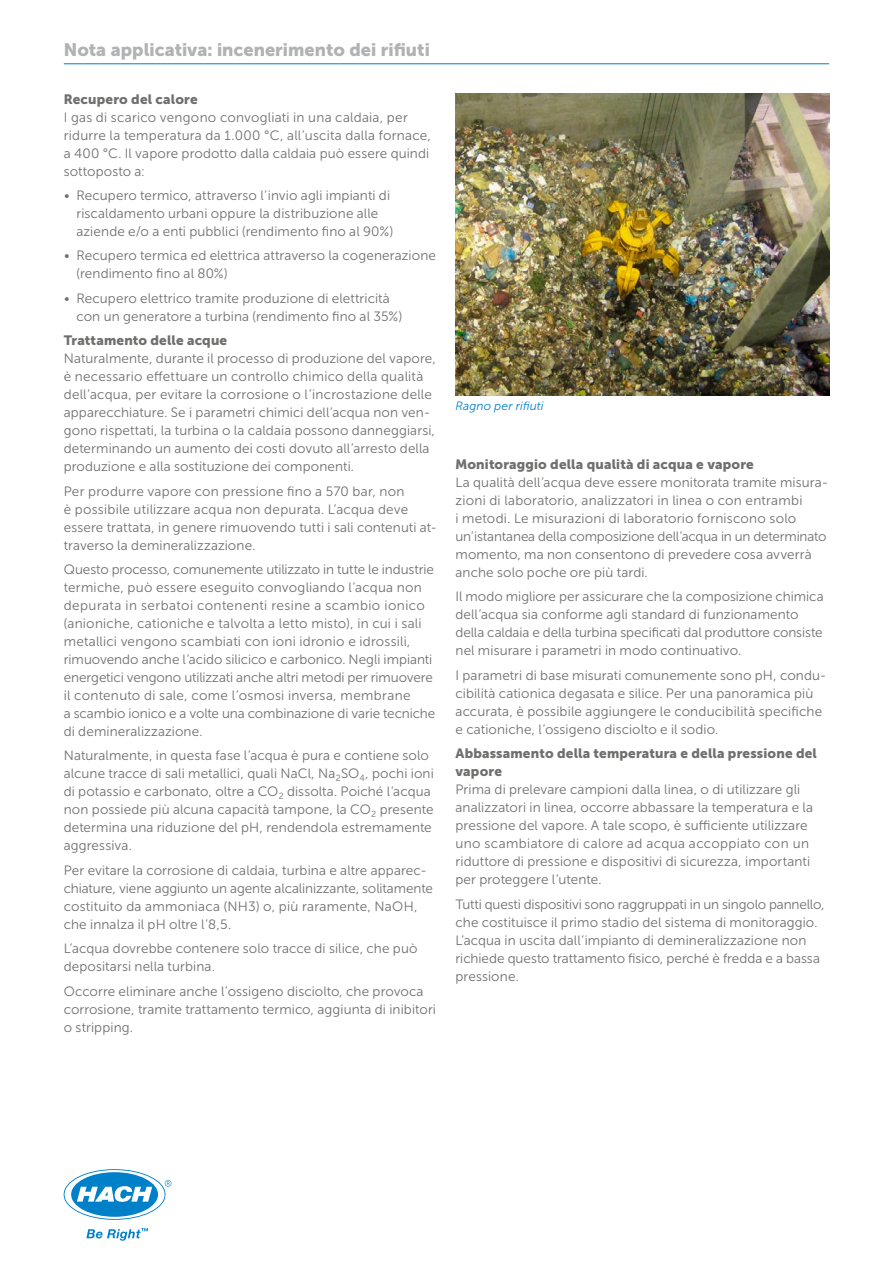
<style>
.page{position:relative;width:893px;height:1263px;background:#fff}
.page>*{position:absolute;margin:0;border:0;box-sizing:border-box;transform-origin:0 0}
.t1{font:18px "Museo Sans Cyrl 900";color:#b1b2b3}
.t2{font:13.5px/18px "Museo Sans Cyrl 300";letter-spacing:.01em;color:#6f6f6e}
.t3{font:13.5px/18px "Museo Sans Cyrl 900";letter-spacing:.015em;color:#6f6f6e}
.t4{font:italic 12px "Museo Sans Cyrl 300";letter-spacing:.015em;color:#0080c8}
</style>
<div class="page">
<hr style="left:64px;top:63px;width:765px;height:1px;background:#0080c8">
<svg style="left:65px;top:1170px;width:106px;height:49px"></svg>
<svg style="left:86px;top:1228px;width:62px;height:13px"></svg>
<img style="left:455px;top:94px;width:374px;height:301px">
<h1 class="t1" style="left:64px;top:39px;width:368px">Nota applicativa: incenerimento dei rifiuti</h1>
<p class="t3" style="left:64px;top:90px;width:135px">Recupero del calore</p>
<p class="t2" style="left:64px;top:108px;width:369px">I gas di scarico vengono convogliati in una caldaia, per ridurre la temperatura da 1.000 °C, all’uscita dalla fornace, a 400 °C. Il vapore prodotto dalla caldaia può essere quindi sottoposto a:</p>
<p class="t2" style="left:77px;top:187px;width:318px;text-indent:-13px">• Recupero termico, attraverso l’invio agli impianti di riscaldamento urbani oppure la distribuzione alle aziende e/o a enti pubblici (rendimento fino al 90%)</p>
<p class="t2" style="left:77px;top:247px;width:361px;text-indent:-13px">• Recupero termica ed elettrica attraverso la cogenerazione (rendimento fino al 80%)</p>
<p class="t2" style="left:77px;top:289px;width:327px;text-indent:-13px">• Recupero elettrico tramite produzione di elettricità con un generatore a turbina (rendimento fino al 35%)</p>
<p class="t3" style="left:64px;top:331px;width:165px">Trattamento delle acque</p>
<p class="t2" style="left:64px;top:350px;width:374px">Naturalmente, durante il processo di produzione del vapore, è necessario effettuare un controllo chimico della qualità dell’acqua, per evitare la corrosione o l’incrostazione delle apparecchiature. Se i parametri chimici dell’acqua non ven&shy;gono rispettati, la turbina o la caldaia possono danneggiarsi, determinando un aumento dei costi dovuto all’arresto della produzione e alla sostituzione dei componenti.</p>
<p class="t2" style="left:64px;top:482px;width:374px">Per produrre vapore con pressione fino a 570 bar, non<br>è possibile utilizzare acqua non depurata. L’acqua deve essere trattata, in genere rimuovendo tutti i sali contenuti at&shy;traverso la demineralizzazione.</p>
<p class="t2" style="left:64px;top:560px;width:373px">Questo processo, comunemente utilizzato in tutte le industrie termiche, può essere eseguito convogliando l’acqua non depurata in serbatoi contenenti resine a scambio ionico (anioniche, cationiche e talvolta a letto misto), in cui i sali metallici vengono scambiati con ioni idronio e idrossili, rimuovendo anche l’acido silicico e carbonico. Negli impianti energetici vengono utilizzati anche altri metodi per rimuovere il contenuto di sale, come l’osmosi inversa, membrane<br>a scambio ionico e a volte una combinazione di varie tecniche di demineralizzazione.</p>
<p class="t2" style="left:64px;top:747px;width:372px">Naturalmente, in questa fase l’acqua è pura e contiene solo alcune tracce di sali metallici, quali NaCl, Na<sub>2</sub>SO<sub>4</sub>, pochi ioni di potassio e carbonato, oltre a CO<sub>2</sub> dissolta. Poiché l’acqua non possiede più alcuna capacità tampone, la CO<sub>2</sub> presente determina una riduzione del pH, rendendola estremamente aggressiva.</p>
<p class="t2" style="left:64px;top:861px;width:371px">Per evitare la corrosione di caldaia, turbina e altre apparec&shy;chiature, viene aggiunto un agente alcalinizzante, solitamente costituito da ammoniaca (NH3) o, più raramente, NaOH, che innalza il pH oltre l’8,5.</p>
<p class="t2" style="left:64px;top:940px;width:355px">L’acqua dovrebbe contenere solo tracce di silice, che può depositarsi nella turbina.</p>
<p class="t2" style="left:64px;top:982px;width:374px">Occorre eliminare anche l’ossigeno disciolto, che provoca corrosione, tramite trattamento termico, aggiunta di inibitori o stripping.</p>
<p class="t4" style="left:455px;top:400px;width:90px">Ragno per rifiuti</p>
<p class="t3" style="left:455px;top:455px;width:300px">Monitoraggio della qualità di acqua e vapore</p>
<p class="t2" style="left:455px;top:474px;width:374px">La qualità dell’acqua deve essere monitorata tramite misura&shy;zioni di laboratorio, analizzatori in linea o con entrambi<br>i metodi. Le misurazioni di laboratorio forniscono solo un’istantanea della composizione dell’acqua in un determinato momento, ma non consentono di prevedere cosa avverrà anche solo poche ore più tardi.</p>
<p class="t2" style="left:455px;top:588px;width:370px">Il modo migliore per assicurare che la composizione chimica dell’acqua sia conforme agli standard di funzionamento della caldaia e della turbina specificati dal produttore consiste nel misurare i parametri in modo continuativo.</p>
<p class="t2" style="left:455px;top:666px;width:372px">I parametri di base misurati comunemente sono pH, condu&shy;cibilità cationica degasata e silice. Per una panoramica più accurata, è possibile aggiungere le conducibilità specifiche e cationiche, l’ossigeno disciolto e il sodio.</p>
<p class="t3" style="left:455px;top:744px;width:363px">Abbassamento della temperatura e della pressione del vapore</p>
<p class="t2" style="left:455px;top:781px;width:359px">Prima di prelevare campioni dalla linea, o di utilizzare gli analizzatori in linea, occorre abbassare la temperatura e la pressione del vapore. A tale scopo, è sufficiente utilizzare uno scambiatore di calore ad acqua accoppiato con un riduttore di pressione e dispositivi di sicurezza, importanti per proteggere l’utente.</p>
<p class="t2" style="left:455px;top:895px;width:371px">Tutti questi dispositivi sono raggruppati in un singolo pannello, che costituisce il primo stadio del sistema di monitoraggio.<br>L’acqua in uscita dall’impianto di demineralizzazione non richiede questo trattamento fisico, perché è fredda e a bassa pressione.</p>
</div>
